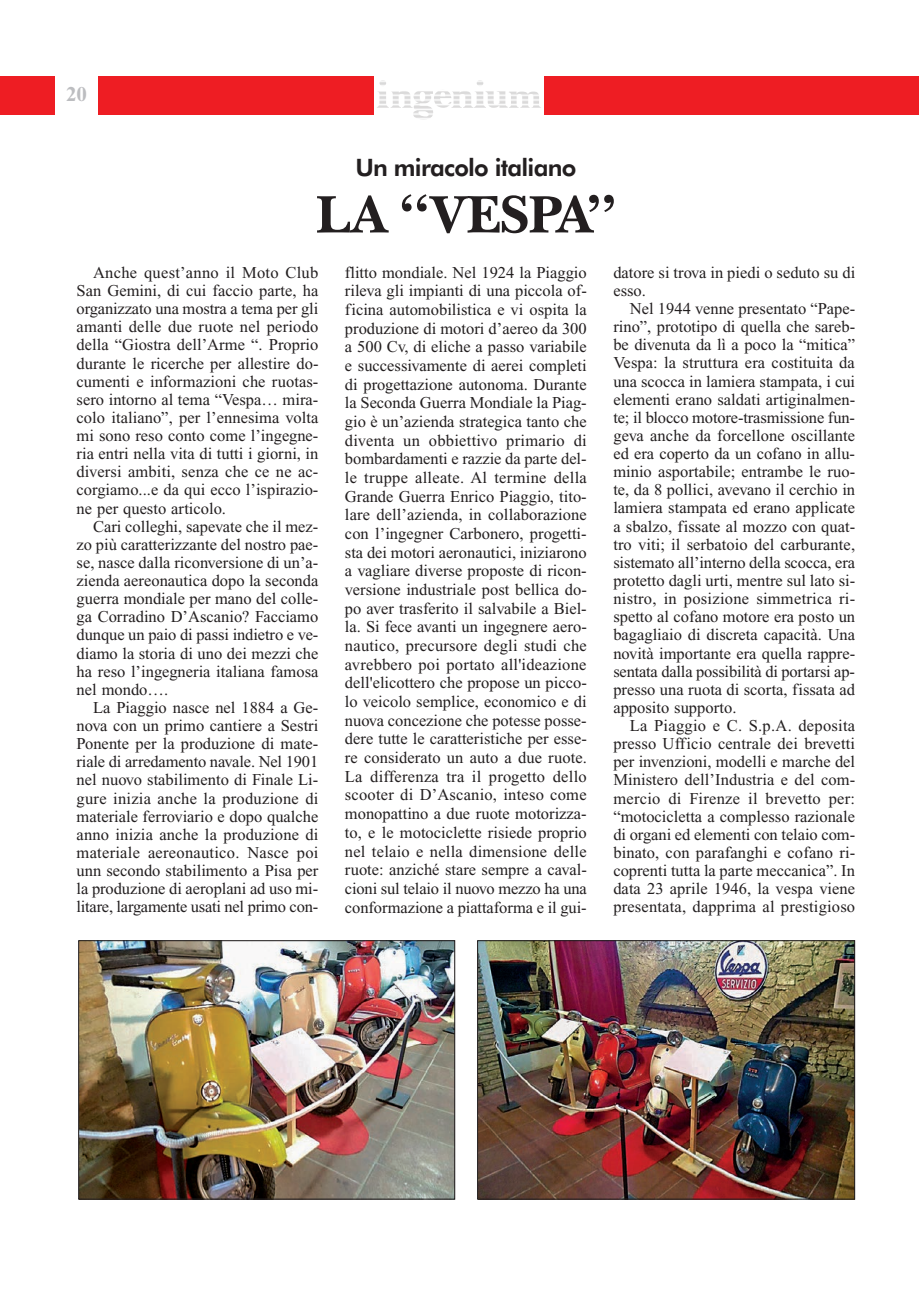
<style>
.page{position:relative;width:919px;height:1289px;background:#fff}
.page>*{position:absolute;margin:0;border:0;box-sizing:border-box;transform-origin:0 0}
.t1{font:700 54px "New Baskerville IT Cby BT";letter-spacing:-.035em;color:#231f20}
.t2{font:800 24px "Futura BT";letter-spacing:-.03em;color:#231f20}
.t3{font:700 21px "Times New Roman";color:#bcbdc0}
.t4{font:16.5px/18.1px "Times New Roman";color:#231f20;text-align:justify}
</style>
<div class="page">
<div style="left:906px;top:77px;width:12px;height:38px;background:#ee1d23"></div>
<div style="left:0;top:77px;width:55px;height:38px;background:#ee1d23"></div>
<div style="left:98px;top:77px;width:276px;height:38px;background:#ee1d23"></div>
<div style="left:544px;top:77px;width:362px;height:38px;background:#ee1d23"></div>
<img style="left:80px;top:942px;width:373px;height:255px">
<div style="left:78px;top:940px;width:377px;height:259px;border:1px solid #231f20"></div>
<img style="left:479px;top:942px;width:374px;height:255px">
<div style="left:477px;top:940px;width:378px;height:259px;border:1px solid #231f20"></div>
<p class="t3" style="left:66px;top:87px;width:22px">20</p>
<h2 class="t2" style="left:355px;top:158px;width:222px">Un miracolo italiano</h2>
<h1 class="t1" style="left:315px;top:194px;width:303px">LA “VESPA”</h1>
<p class="t4" style="left:77px;top:265px;width:243px;text-indent:16px">Anche quest’anno il Moto Club San Gemini, di cui faccio parte, ha organizzato una mostra a tema per gli amanti delle due ruote nel periodo della “Giostra dell’Arme “. Proprio durante le ricerche per allestire do&shy;cumenti e informazioni che ruotas&shy;sero intorno al tema “Vespa… mira&shy;colo italiano”, per l’ennesima volta mi sono reso conto come l’ingegne&shy;ria entri nella vita di tutti i giorni, in diversi ambiti, senza che ce ne ac&shy;corgiamo...e da qui ecco l’ispirazio&shy;ne per questo articolo.</p>
<p class="t4" style="left:77px;top:518px;width:243px;text-indent:16px">Cari colleghi, sapevate che il mez&shy;zo più caratterizzante del nostro pae&shy;se, nasce dalla riconversione di un’a&shy;zienda aereonautica dopo la seconda guerra mondiale per mano del colle&shy;ga Corradino D’Ascanio? Facciamo dunque un paio di passi indietro e ve&shy;diamo la storia di uno dei mezzi che ha reso l’ingegneria italiana famosa nel mondo….</p>
<p class="t4" style="left:77px;top:700px;width:243px;text-indent:16px">La Piaggio nasce nel 1884 a Ge&shy;nova con un primo cantiere a Sestri Ponente per la produzione di mate&shy;riale di arredamento navale. Nel 1901 nel nuovo stabilimento di Finale Li&shy;gure inizia anche la produzione di materiale ferroviario e dopo qualche anno inizia anche la produzione di materiale aereonautico. Nasce poi unn secondo stabilimento a Pisa per la produzione di aeroplani ad uso mi&shy;litare, largamente usati nel primo con-</p>
<p class="t4" style="left:345px;top:264px;width:243px;line-height:18.6px">flitto mondiale. Nel 1924 la Piaggio rileva gli impianti di una piccola of&shy;ficina automobilistica e vi ospita la produzione di motori d’aereo da 300 a 500 Cv, di eliche a passo variabile e successivamente di aerei completi di progettazione autonoma. Durante la Seconda Guerra Mondiale la Piag&shy;gio è un’azienda strategica tanto che diventa un obbiettivo primario di bombardamenti e razzie da parte del&shy;le truppe alleate. Al termine della Grande Guerra Enrico Piaggio, tito&shy;lare dell’azienda, in collaborazione con l’ingegner Carbonero, progetti&shy;sta dei motori aeronautici, iniziarono a vagliare diverse proposte di ricon&shy;versione industriale post bellica do&shy;po aver trasferito il salvabile a Biel&shy;la. Si fece avanti un ingegnere aero&shy;nautico, precursore degli studi che avrebbero poi portato all'ideazione dell'elicottero che propose un picco&shy;lo veicolo semplice, economico e di nuova concezione che potesse posse&shy;dere tutte le caratteristiche per esse&shy;re considerato un auto a due ruote.<br>La differenza tra il progetto dello scooter di D’Ascanio, inteso come monopattino a due ruote motorizza&shy;to, e le motociclette risiede proprio nel telaio e nella dimensione delle ruote: anziché stare sempre a caval&shy;cioni sul telaio il nuovo mezzo ha una conformazione a piattaforma e il gui-</p>
<p class="t4" style="left:613px;top:265px;width:243px">datore si trova in piedi o seduto su di esso.</p>
<p class="t4" style="left:613px;top:301px;width:243px;text-indent:16px">Nel 1944 venne presentato “Pape&shy;rino”, prototipo di quella che sareb&shy;be divenuta da lì a poco la “mitica” Vespa: la struttura era costituita da una scocca in lamiera stampata, i cui elementi erano saldati artiginalmen&shy;te; il blocco motore-trasmissione fun&shy;geva anche da forcellone oscillante ed era coperto da un cofano in allu&shy;minio asportabile; entrambe le ruo&shy;te, da 8 pollici, avevano il cerchio in lamiera stampata ed erano applicate a sbalzo, fissate al mozzo con quat&shy;tro viti; il serbatoio del carburante, sistemato all’interno della scocca, era protetto dagli urti, mentre sul lato si&shy;nistro, in posizione simmetrica ri&shy;spetto al cofano motore era posto un bagagliaio di discreta capacità. Una novità importante era quella rappre&shy;sentata dalla possibilità di portarsi ap&shy;presso una ruota di scorta, fissata ad apposito supporto.</p>
<p class="t4" style="left:613px;top:718px;width:243px;text-indent:16px">La Piaggio e C. S.p.A. deposita presso Ufficio centrale dei brevetti per invenzioni, modelli e marche del Ministero dell’Industria e del com&shy;mercio di Firenze il brevetto per: “motocicletta a complesso razionale di organi ed elementi con telaio com&shy;binato, con parafanghi e cofano ri&shy;coprenti tutta la parte meccanica”. In data 23 aprile 1946, la vespa viene presentata, dapprima al prestigioso</p>
</div>
